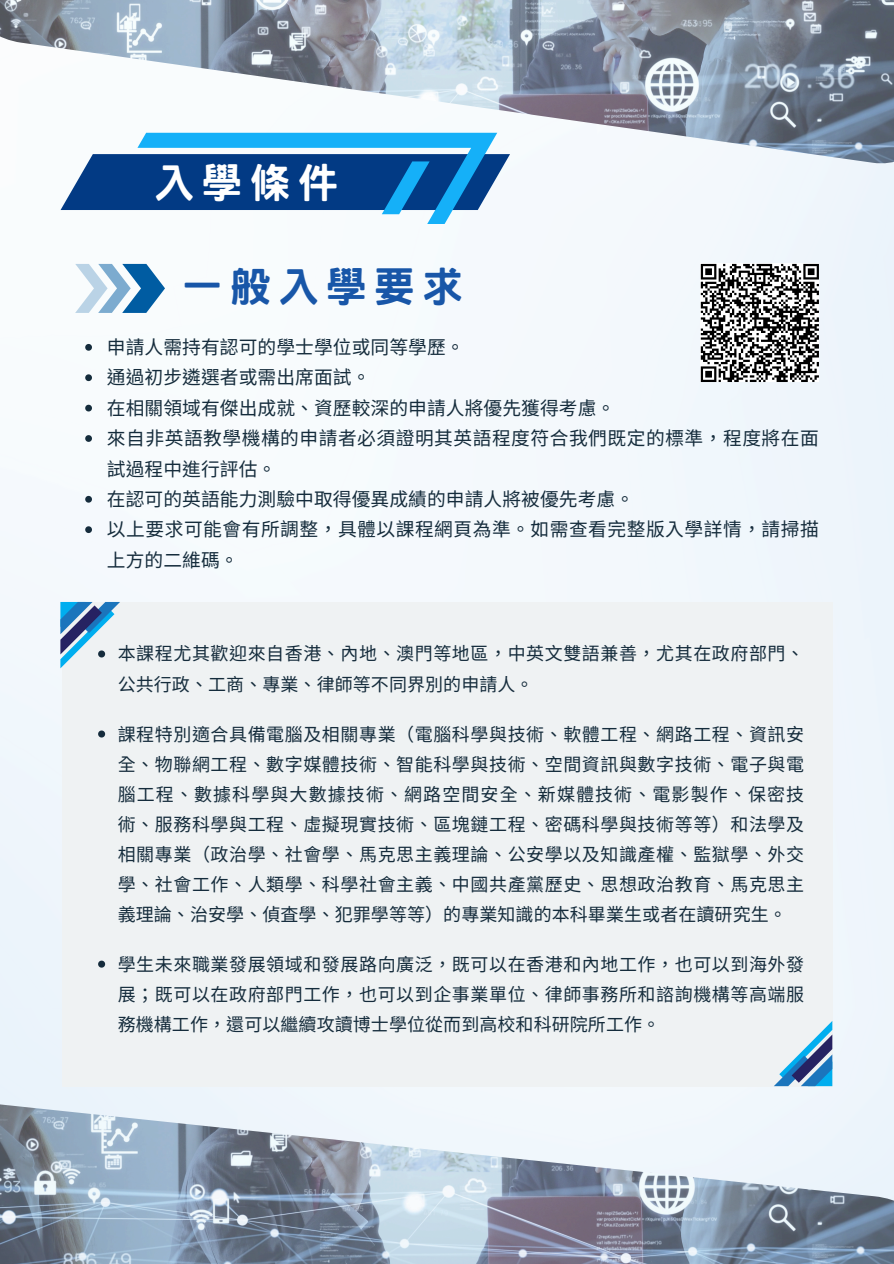
<style>
.page{position:relative;width:894px;height:1264px;background:#fff}
.page>*{position:absolute;margin:0;border:0;box-sizing:border-box;transform-origin:0 0}
.t1{font:800 41.85px "Han Wang Hei";letter-spacing:.15em;color:#1856a8}
.t2{font:800 41.55px "Han Wang Hei";color:#fff}
.t3{font:18.75px/30.3px "Source Han Sans SC";letter-spacing:.025em;color:#152c3c}
.t4{font:18.75px "Source Han Sans SC";letter-spacing:.005em;color:#152c3c}
.t5{font:18px/30px "Source Han Sans SC";letter-spacing:.03em;color:#152c3c}
</style>
<div class="page">
<div style="left:0;top:163px;width:893px;height:940px;background:#f4f9fc"></div>
<svg style="left:61px;top:163px;width:448px;height:61px"></svg>
<img style="left:0;top:1103px;width:893px;height:160px">
<img style="left:0;top:0;width:893px;height:163px">
<div style="left:62px;top:602px;width:770px;height:484px;background:#eff2f3"></div>
<svg style="left:98px;top:730px;width:7px;height:7px"></svg>
<svg style="left:98px;top:960px;width:7px;height:7px"></svg>
<svg style="left:60px;top:602px;width:60px;height:66px"></svg>
<svg style="left:774px;top:1021px;width:58px;height:65px"></svg>
<svg style="left:85px;top:344px;width:7px;height:7px"></svg>
<svg style="left:85px;top:374px;width:7px;height:7px"></svg>
<svg style="left:85px;top:405px;width:7px;height:6px"></svg>
<svg style="left:85px;top:435px;width:7px;height:7px"></svg>
<svg style="left:85px;top:496px;width:7px;height:6px"></svg>
<svg style="left:85px;top:526px;width:7px;height:7px"></svg>
<svg style="left:75px;top:264px;width:90px;height:49px"></svg>
<svg style="left:700px;top:264px;width:118px;height:118px"></svg>
<p class="t2" style="left:153px;top:162px;width:186px">入學條件</p>
<h1 class="t1" style="left:181px;top:266px;width:283px">一般入學要求</h1>
<p class="t4" style="left:107px;top:332px;width:346px">申請人需持有認可的學士學位或同等學歷。</p>
<p class="t4" style="left:107px;top:363px;width:252px">通過初步遴選者或需出席面試。</p>
<p class="t4" style="left:107px;top:393px;width:496px">在相關領域有傑出成就、 資歷較深的申請人將優先獲得考慮。</p>
<p class="t3" style="left:107px;top:422px;width:711px">來自非英語教學機構的申請者必須證明其英語程度符合我們既定的標準， 程度將在面試過程中進行評估。</p>
<p class="t4" style="left:107px;top:484px;width:515px">在認可的英語能力測驗中取得優異成績的申請人將被優先考慮。</p>
<p class="t3" style="left:107px;top:513px;width:711px">以上要求可能會有所調整， 具體以課程網頁為準。 如需查看完整版入學詳情， 請掃描上方的二維碼。</p>
<p class="t5" style="left:118px;top:637px;width:675px">本課程尤其歡迎來自香港、 內地、 澳門等地區， 中英文雙語兼善， 尤其在政府部門、公共行政、 工商、 專業、 律師等不同界別的申請人。</p>
<p class="t5" style="left:118px;top:717px;width:687px">課程特別適合具備電腦及相關專業（電腦科學與技術、 軟體工程、 網路工程、 資訊安全、 物聯網工程、 數字媒體技術、 智能科學與技術、 空間資訊與數字技術、 電子與電腦工程、 數據科學與大數據技術、 網路空間安全、 新媒體技術、 電影製作、 保密技術、 服務科學與工程、 虛擬現實技術、 區塊鏈工程、 密碼科學與技術等等）和法學及相關專業（政治學、 社會學、 馬克思主義理論、 公安學以及知識產權、 監獄學、 外交學、 社會工作、 人類學、 科學社會主義、 中國共產黨歷史、 思想政治教育、 馬克思主義理論、 治安學、 偵査學、 犯罪學等等）的專業知識的本科畢業生或者在讀研究生。</p>
<h1 class="t5" style="left:118px;top:947px;width:687px;text-align:justify">學生未來職業發展領域和發展路向廣泛， 既可以在香港和內地工作， 也可以到海外發展； 既可以在政府部門工作， 也可以到企事業單位、 律師事務所和諮詢機構等高端服務機構工作， 還可以繼續攻讀博士學位從而到高校和科研院所工作。</h1>
</div>
